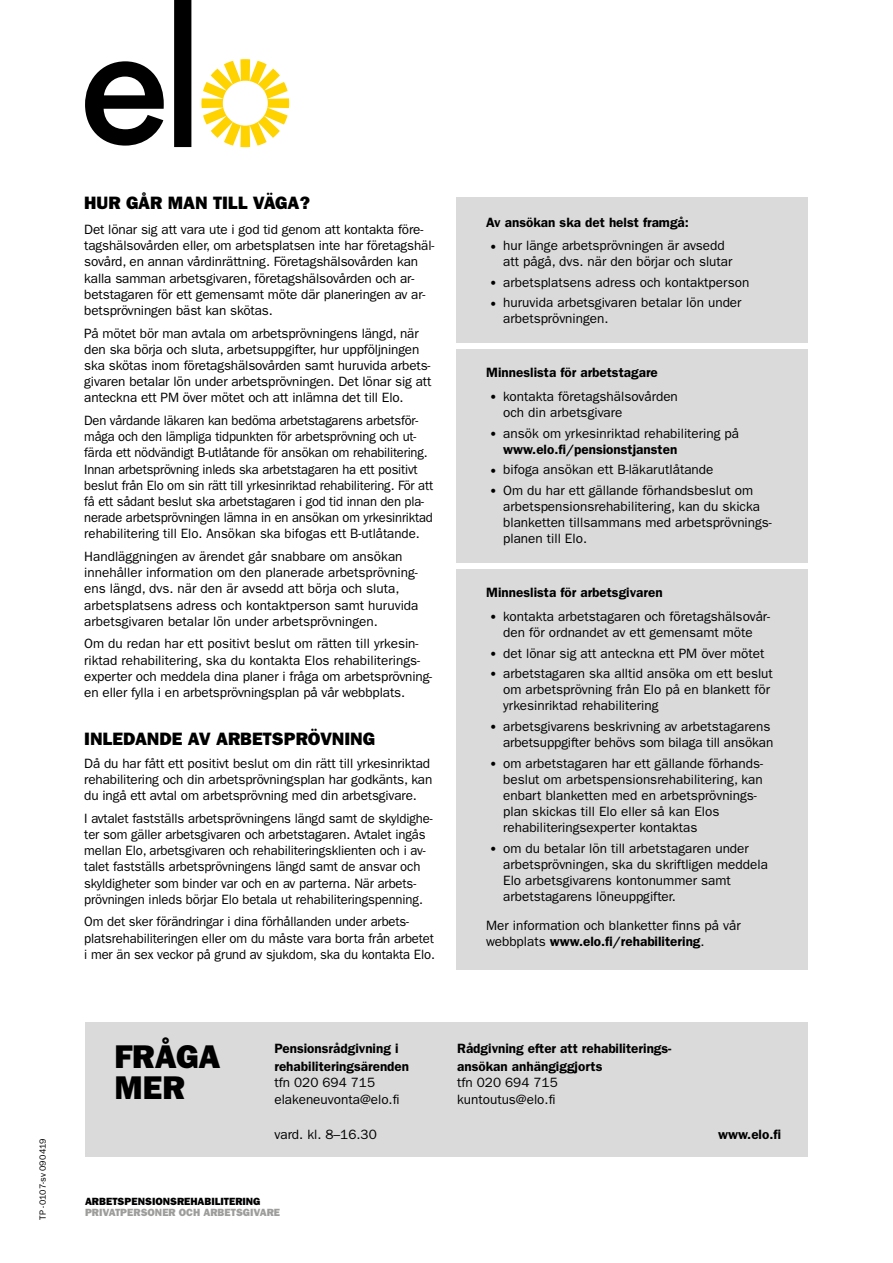
<style>
.page{position:relative;width:893px;height:1263px;background:#fff}
.page>*{position:absolute;margin:0;border:0;box-sizing:border-box;transform-origin:0 0}
.LEIPIS_BOOK_9_10_8{font:33px/31.5px "ITC Franklin Gothic Std Hvy";color:#000}
.LEIPIS_BOOK_9_10_8-2{font:18px "ITC Franklin Gothic Std Hvy";color:#000}
.VÄLIOTSIKKO_HEAVY_17{font:18px "ITC Franklin Gothic Std Hvy";color:#000}
.LEIPIS_BOOK_9_10_8-3{font:13.5px/16.2px "ITC Franklin Gothic Std";letter-spacing:-.01em;color:#000}
.LUETTELO_RIVI_BOOK_9{font:13.5px/16.2px "ITC Franklin Gothic Std";color:#000}
.LEIPIS_BOOK_9_10_8-4{font:13.5px/16.2px "ITC Franklin Gothic Std";letter-spacing:-.01em;color:#000;scale:.96 1}
.LEIPIS_BOOK_9_10_8-5{font:600 13.5px/18px "ITC Franklin Gothic Std";color:#000}
.LUETTELO_OTSIKKO_DEM{font:600 13.5px "ITC Franklin Gothic Std";color:#000}
.t1{font:10.5px/11.2px "ITC Franklin Gothic Std Hvy";color:#9d9d9c}
.t2{font:9px "ITC Franklin Gothic Std";color:#000}
.s1{font-size:24px}
.s2{font-weight:600}
.s3{color:#000}
</style>
<div class="page">
<div style="left:456px;top:349px;width:352px;height:214px;background:#dadada"></div>
<div style="left:456px;top:569px;width:352px;height:400px;background:#dadada"></div>
<div style="left:456px;top:197px;width:352px;height:145px;background:#dadada"></div>
<svg style="left:201px;top:59px;width:88px;height:88px"></svg>
<svg style="left:85px;top:0;width:106px;height:147px"></svg>
<div style="left:85px;top:1022px;width:723px;height:135px;background:#dadada"></div>
<p class="t2" style="left:38px;top:1220px;width:83px;rotate:-90deg">TP -0107-sv 090419</p>
<p class="VÄLIOTSIKKO_HEAVY_17" style="left:84px;top:192px;width:227px">HUR GÅR MAN TILL VÄGA?</p>
<p class="LEIPIS_BOOK_9_10_8-3" style="left:84px;top:221px;width:352px">Det lönar sig att vara ute i god tid genom att kontakta före&shy;tagshälsovården eller, om arbetsplatsen inte har företagshäl&shy;sovård, en annan vårdinrättning. Företagshälsovården kan kalla samman arbetsgivaren, företagshälsovården och ar&shy;betstagaren för ett gemensamt möte där planeringen av ar&shy;betsprövningen bäst kan skötas.</p>
<p class="LEIPIS_BOOK_9_10_8-3" style="left:84px;top:325px;width:349px">På mötet bör man avtala om arbetsprövningens längd, när den ska börja och sluta, arbetsuppgifter, hur uppföljningen ska skötas inom företagshälsovården samt huruvida arbets&shy;givaren betalar lön under arbetsprövningen. Det lönar sig att anteckna ett PM över mötet och att inlämna det till Elo.</p>
<p class="LEIPIS_BOOK_9_10_8-4" style="left:84px;top:412px;width:365px">Den vårdande läkaren kan bedöma arbetstagarens arbetsför&shy;måga och den lämpliga tidpunkten för arbetsprövning och ut&shy;färda ett nödvändigt B-utlåtande för ansökan om rehabilitering.<br>Innan arbetsprövning inleds ska arbetstagaren ha ett positivt beslut från Elo om sin rätt till yrkesinriktad rehabilitering. För att få ett sådant beslut ska arbetstagaren i god tid innan den pla&shy;nerade arbetsprövningen lämna in en ansökan om yrkesinriktad rehabilitering till Elo. Ansökan ska bifogas ett B-utlåtande.</p>
<p class="LEIPIS_BOOK_9_10_8-3" style="left:84px;top:548px;width:336px">Handläggningen av ärendet går snabbare om ansökan innehåller information om den planerade arbetsprövning&shy;ens längd, dvs. när den är avsedd att börja och sluta, arbetsplatsens adress och kontaktperson samt huruvida arbetsgivaren betalar lön under arbetsprövningen.</p>
<p class="LEIPIS_BOOK_9_10_8-3" style="left:84px;top:636px;width:349px">Om du redan har ett positivt beslut om rätten till yrkesin&shy;riktad rehabilitering, ska du kontakta Elos rehabiliterings&shy;experter och meddela dina planer i fråga om arbetsprövning&shy;en eller fylla i en arbetsprövningsplan på vår webbplats.</p>
<p class="LEIPIS_BOOK_9_10_8-2" style="left:84px;top:728px;width:292px">INLEDANDE AV ARBETSPRÖVNING</p>
<p class="LEIPIS_BOOK_9_10_8-3" style="left:84px;top:755px;width:350px">Då du har fått ett positivt beslut om din rätt till yrkesinriktad rehabilitering och din arbetsprövningsplan har godkänts, kan du ingå ett avtal om arbetsprövning med din arbetsgivare.</p>
<p class="LEIPIS_BOOK_9_10_8-3" style="left:84px;top:810px;width:350px">I avtalet fastställs arbetsprövningens längd samt de skyldighe&shy;ter som gäller arbetsgivaren och arbetstagaren. Avtalet ingås mellan Elo, arbetsgivaren och rehabiliteringsklienten och i av&shy;talet fastställs arbetsprövningens längd samt de ansvar och skyldigheter som binder var och en av parterna. När arbets&shy;prövningen inleds börjar Elo betala ut rehabiliteringspenning.</p>
<p class="LEIPIS_BOOK_9_10_8-3" style="left:84px;top:914px;width:352px">Om det sker förändringar i dina förhållanden under arbets&shy;platsrehabiliteringen eller om du måste vara borta från arbetet i mer än sex veckor på grund av sjukdom, ska du kontakta Elo.</p>
<p class="LUETTELO_OTSIKKO_DEM" style="left:486px;top:214px;width:204px">Av ansökan ska det helst framgå:</p>
<p class="LUETTELO_RIVI_BOOK_9" style="left:503px;top:237px;width:231px;text-indent:-17px"><span class="s1">•</span> hur länge arbetsprövningen är avsedd att pågå, dvs. när den börjar och slutar</p>
<p class="LUETTELO_RIVI_BOOK_9" style="left:486px;top:274px;width:265px"><span class="s1">•</span> arbetsplatsens adress och kontaktperson</p>
<p class="LUETTELO_RIVI_BOOK_9" style="left:503px;top:295px;width:240px;text-indent:-17px"><span class="s1">•</span> huruvida arbetsgivaren betalar lön under arbetsprövningen.</p>
<p class="LUETTELO_OTSIKKO_DEM" style="left:486px;top:365px;width:173px">Minneslista för arbetstagare</p>
<p class="LUETTELO_RIVI_BOOK_9" style="left:503px;top:388px;width:176px;text-indent:-17px"><span class="s1">•</span> kontakta företagshälsovården och din arbetsgivare</p>
<p class="LUETTELO_RIVI_BOOK_9" style="left:503px;top:425px;width:237px;text-indent:-17px"><span class="s1">•</span> ansök om yrkesinriktad rehabilitering på <span class="s2">www.elo.fi/pensionstjansten</span></p>
<p class="LUETTELO_RIVI_BOOK_9" style="left:486px;top:462px;width:229px"><span class="s1">•</span> bifoga ansökan ett B-läkarutlåtande</p>
<p class="LUETTELO_RIVI_BOOK_9" style="left:503px;top:482px;width:270px;text-indent:-17px"><span class="s1">•</span> Om du har ett gällande förhandsbeslut om arbetspensionsrehabilitering, kan du skicka blanketten tillsammans med arbetsprövnings&shy;planen till Elo.</p>
<p class="LUETTELO_OTSIKKO_DEM" style="left:486px;top:585px;width:178px">Minneslista för arbetsgivaren</p>
<p class="LUETTELO_RIVI_BOOK_9" style="left:486px;top:608px;width:286px;text-align:center"><span class="s1">•</span> kontakta arbetstagaren och företagshälsovår&shy;den för ordnandet av ett gemensamt möte</p>
<p class="LUETTELO_RIVI_BOOK_9" style="left:486px;top:645px;width:280px"><span class="s1">•</span> det lönar sig att anteckna ett PM över mötet</p>
<p class="LUETTELO_RIVI_BOOK_9" style="left:503px;top:665px;width:271px;text-indent:-17px"><span class="s1">•</span> arbetstagaren ska alltid ansöka om ett beslut om arbetsprövning från Elo på en blankett för yrkesinriktad rehabilitering</p>
<p class="LUETTELO_RIVI_BOOK_9" style="left:486px;top:718px;width:289px;text-align:right"><span class="s1">•</span> arbetsgivarens beskrivning av arbetstagarens arbetsuppgifter behövs som bilaga till ansökan</p>
<p class="LUETTELO_RIVI_BOOK_9" style="left:503px;top:755px;width:261px;text-indent:-17px"><span class="s1">•</span> om arbetstagaren har ett gällande förhands&shy;beslut om arbetspensionsrehabilitering, kan enbart blanketten med en arbetsprövnings&shy;plan skickas till Elo eller så kan Elos rehabiliteringsexperter kontaktas</p>
<p class="LUETTELO_RIVI_BOOK_9" style="left:503px;top:840px;width:266px;text-indent:-17px"><span class="s1">•</span> om du betalar lön till arbetstagaren under arbetsprövningen, ska du skriftligen meddela Elo arbetsgivarens kontonummer samt arbetstagarens löneuppgifter.</p>
<p class="LUETTELO_RIVI_BOOK_9" style="left:486px;top:917px;width:256px">Mer information och blanketter finns på vår webbplats <span class="s2">www.elo.fi/rehabilitering</span>.</p>
<p class="LEIPIS_BOOK_9_10_8" style="left:114px;top:1041px;width:107px">FRÅGA<br>MER</p>
<p class="LEIPIS_BOOK_9_10_8-5" style="left:274px;top:1039px;width:136px">Pensionsrådgivning i rehabiliteringsärenden</p>
<p class="LEIPIS_BOOK_9_10_8-3" style="left:274px;top:1075px;width:127px">tfn 020 694 715 elakeneuvonta@elo.fi</p>
<p class="LEIPIS_BOOK_9_10_8-5" style="left:457px;top:1039px;width:216px">Rådgivning efter att rehabiliterings&shy;ansökan anhängiggjorts</p>
<p class="LEIPIS_BOOK_9_10_8-3" style="left:457px;top:1075px;width:102px">tfn 020 694 715 kuntoutus@elo.fi</p>
<p class="LEIPIS_BOOK_9_10_8-3" style="left:274px;top:1126px;width:104px">vard. kl. 8–16.30</p>
<p class="LEIPIS_BOOK_9_10_8-5" style="left:718px;top:1125px;width:64px">www.elo.fi</p>
<p class="t1" style="left:85px;top:1196px;width:197px"><span class="s3">ARBETSPENSIONSREHABILITERING<br></span>PRIVATPERSONER OCH ARBETSGIVARE</p>
</div>
